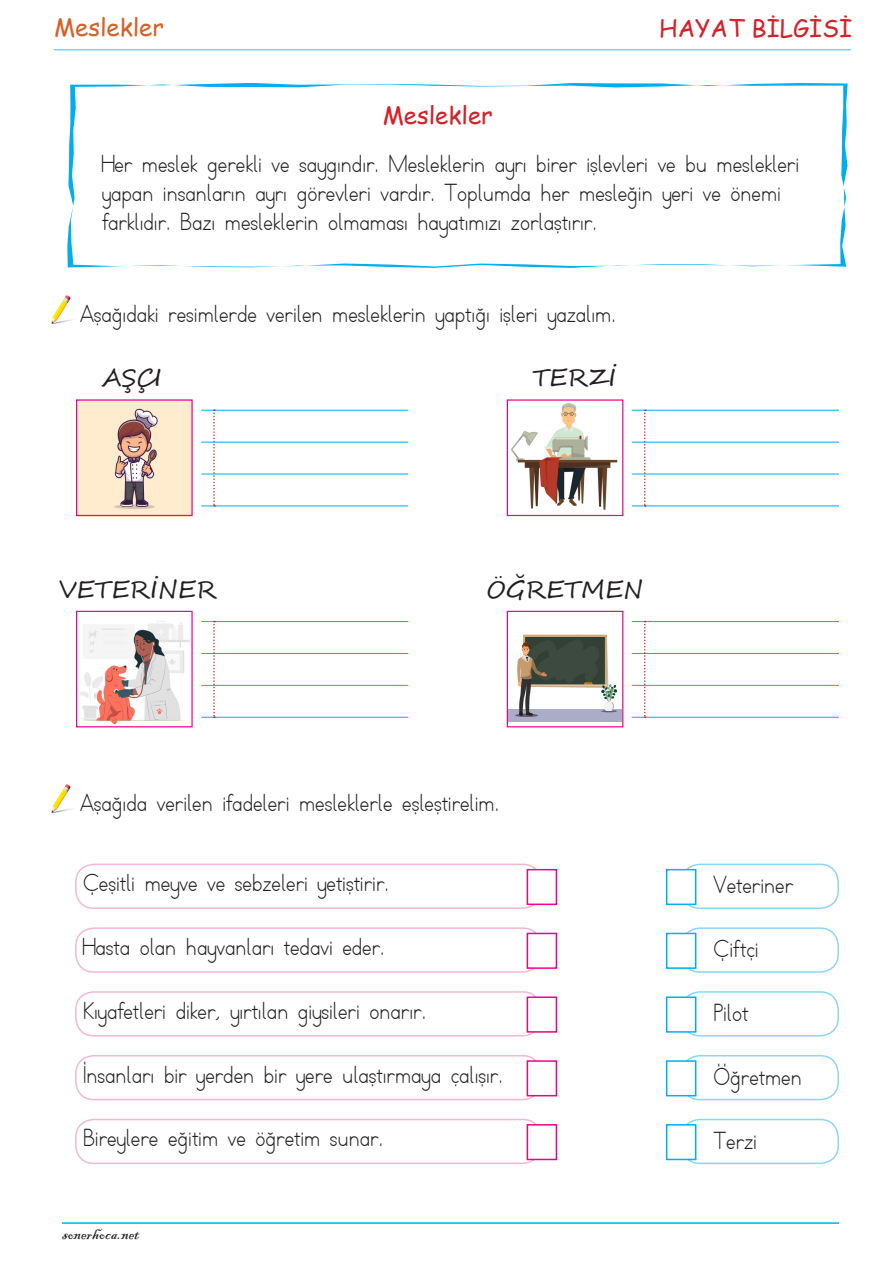
<style>
.page{position:relative;width:893px;height:1263px;background:#fff}
.page>*{position:absolute;margin:0;border:0;box-sizing:border-box;transform-origin:0 0}
.t1{font:24px/28.8px "TTKB Dik Temel Abece";color:#231f20}
.t2{font:24px "Segoe Script";color:#231f20}
.t3{font:24px "Comic Sans MS";color:#d1232a}
.t4{font:24px "Comic Sans MS";color:#d56329}
.t5{font:18px "Blackadder ITC";color:#231f20}
</style>
<div class="page">
<hr style="left:54px;top:49px;width:797px;height:1px;background:#75d1f6">
<hr style="left:62px;top:1222px;width:777px;height:2px;background:#00aeef">
<svg style="left:67px;top:83px;width:781px;height:185px"></svg>
<img style="left:51px;top:295px;width:20px;height:29px">
<img style="left:51px;top:784px;width:20px;height:29px">
<img style="left:78px;top:401px;width:113px;height:113px">
<div style="left:76px;top:399px;width:117px;height:117px;border:1px solid #ed028c"></div>
<div style="left:76px;top:611px;width:117px;height:116px;border:1px solid #ed028c"></div>
<div style="left:507px;top:399px;width:116px;height:117px;border:1px solid #ed028c"></div>
<div style="left:507px;top:611px;width:116px;height:116px;border:1px solid #ed028c"></div>
<hr style="left:201px;top:410px;width:207px;height:1px;background:#00aeef">
<hr style="left:201px;top:621px;width:207px;height:1px;background:#00aeef">
<hr style="left:632px;top:410px;width:207px;height:1px;background:#00aeef">
<hr style="left:632px;top:621px;width:207px;height:1px;background:#00aeef">
<hr style="left:201px;top:442px;width:207px;height:1px;background:#00aeef">
<hr style="left:201px;top:653px;width:207px;height:1px;background:#00aeef">
<hr style="left:632px;top:442px;width:207px;height:1px;background:#00aeef">
<hr style="left:632px;top:653px;width:207px;height:1px;background:#00aeef">
<hr style="left:201px;top:474px;width:207px;height:1px;background:#00aeef">
<hr style="left:201px;top:685px;width:207px;height:1px;background:#00aeef">
<hr style="left:632px;top:474px;width:207px;height:1px;background:#00aeef">
<hr style="left:632px;top:685px;width:207px;height:1px;background:#00aeef">
<hr style="left:201px;top:505px;width:207px;height:1px;background:#00aeef">
<hr style="left:201px;top:717px;width:207px;height:1px;background:#00aeef">
<hr style="left:632px;top:505px;width:207px;height:1px;background:#00aeef">
<hr style="left:632px;top:717px;width:207px;height:1px;background:#00aeef">
<svg style="left:213px;top:409px;width:2px;height:98px"></svg>
<svg style="left:213px;top:621px;width:2px;height:97px"></svg>
<svg style="left:644px;top:409px;width:2px;height:98px"></svg>
<svg style="left:644px;top:621px;width:2px;height:97px"></svg>
<img style="left:79px;top:621px;width:111px;height:104px">
<img style="left:509px;top:623px;width:113px;height:98px">
<img style="left:510px;top:404px;width:108px;height:106px">
<div style="left:75px;top:864px;width:466px;height:45px;border:2px solid #f6b7d4;border-radius:18px"></div>
<div style="left:75px;top:927px;width:466px;height:46px;border:2px solid #f6b7d4;border-radius:18px"></div>
<div style="left:75px;top:991px;width:466px;height:45px;border:2px solid #f6b7d4;border-radius:18px"></div>
<div style="left:75px;top:1055px;width:466px;height:45px;border:2px solid #f6b7d4;border-radius:18px"></div>
<div style="left:75px;top:1119px;width:466px;height:45px;border:2px solid #f6b7d4;border-radius:18px"></div>
<div style="left:681px;top:864px;width:158px;height:45px;border:2px solid #89d6f7;border-radius:18px"></div>
<div style="left:681px;top:927px;width:158px;height:46px;border:2px solid #89d6f7;border-radius:18px"></div>
<div style="left:681px;top:991px;width:158px;height:45px;border:2px solid #89d6f7;border-radius:18px"></div>
<div style="left:681px;top:1055px;width:158px;height:45px;border:2px solid #89d6f7;border-radius:18px"></div>
<div style="left:681px;top:1119px;width:158px;height:45px;border:2px solid #89d6f7;border-radius:18px"></div>
<div style="left:527px;top:869px;width:30px;height:36px;background:#fff;border:2px solid #ed028c"></div>
<div style="left:527px;top:933px;width:30px;height:36px;background:#fff;border:2px solid #ed028c"></div>
<div style="left:527px;top:996px;width:30px;height:37px;background:#fff;border:2px solid #ed028c"></div>
<div style="left:527px;top:1060px;width:30px;height:36px;background:#fff;border:2px solid #ed028c"></div>
<div style="left:527px;top:1124px;width:30px;height:36px;background:#fff;border:2px solid #ed028c"></div>
<div style="left:666px;top:869px;width:30px;height:36px;background:#fff;border:2px solid #00aeef"></div>
<div style="left:666px;top:933px;width:30px;height:36px;background:#fff;border:2px solid #00aeef"></div>
<div style="left:666px;top:996px;width:30px;height:37px;background:#fff;border:2px solid #00aeef"></div>
<div style="left:666px;top:1060px;width:30px;height:36px;background:#fff;border:2px solid #00aeef"></div>
<div style="left:666px;top:1124px;width:30px;height:36px;background:#fff;border:2px solid #00aeef"></div>
<p class="t4" style="left:54px;top:10px;width:111px">Meslekler</p>
<p class="t3" style="left:383px;top:97px;width:111px">Meslekler</p>
<p class="t3" style="left:659px;top:11px;width:194px">HAYAT BİLGİSİ</p>
<p class="t1" style="left:102px;top:150px;width:699px">Her meslek gerekli ve saygındır. Mesleklerin ayrı birer işlevleri ve bu meslekleri yapan insanların ayrı görevleri vardır. Toplumda her mesleğin yeri ve önemi farklıdır. Bazı mesleklerin olmaması hayatımızı zorlaştırır.</p>
<p class="t1" style="left:80px;top:300px;width:537px">Aşağıdaki resimlerde verilen mesleklerin yaptığı işleri yazalım.</p>
<p class="t2" style="left:102px;top:358px;width:61px">AŞÇI</p>
<p class="t2" style="left:59px;top:570px;width:159px">VETERİNER</p>
<p class="t2" style="left:532px;top:358px;width:85px">TERZİ</p>
<p class="t2" style="left:487px;top:570px;width:158px">ÖĞRETMEN</p>
<p class="t1" style="left:80px;top:789px;width:421px">Aşağıda verilen ifadeleri mesleklerle eşleştirelim.</p>
<p class="t1" style="left:83px;top:869px;width:307px">Çeşitli meyve ve sebzeleri yetiştirir.</p>
<p class="t1" style="left:83px;top:933px;width:303px">Hasta olan hayvanları tedavi eder.</p>
<p class="t1" style="left:83px;top:997px;width:344px">Kıyafetleri diker, yırtılan giysileri onarır.</p>
<p class="t1" style="left:83px;top:1061px;width:421px">İnsanları bir yerden bir yere ulaştırmaya çalışır.</p>
<p class="t1" style="left:83px;top:1124px;width:301px">Bireylere eğitim ve öğretim sunar.</p>
<p class="t5" style="left:62px;top:1223px;width:79px">sonerhoca.net</p>
<p class="t1" style="left:713px;top:871px;width:81px">Veteriner</p>
<p class="t1" style="left:713px;top:935px;width:47px">Çiftçi</p>
<p class="t1" style="left:713px;top:999px;width:36px">Pilot</p>
<p class="t1" style="left:713px;top:1063px;width:90px">Öğretmen</p>
<p class="t1" style="left:713px;top:1126px;width:45px">Terzi</p>
</div>
